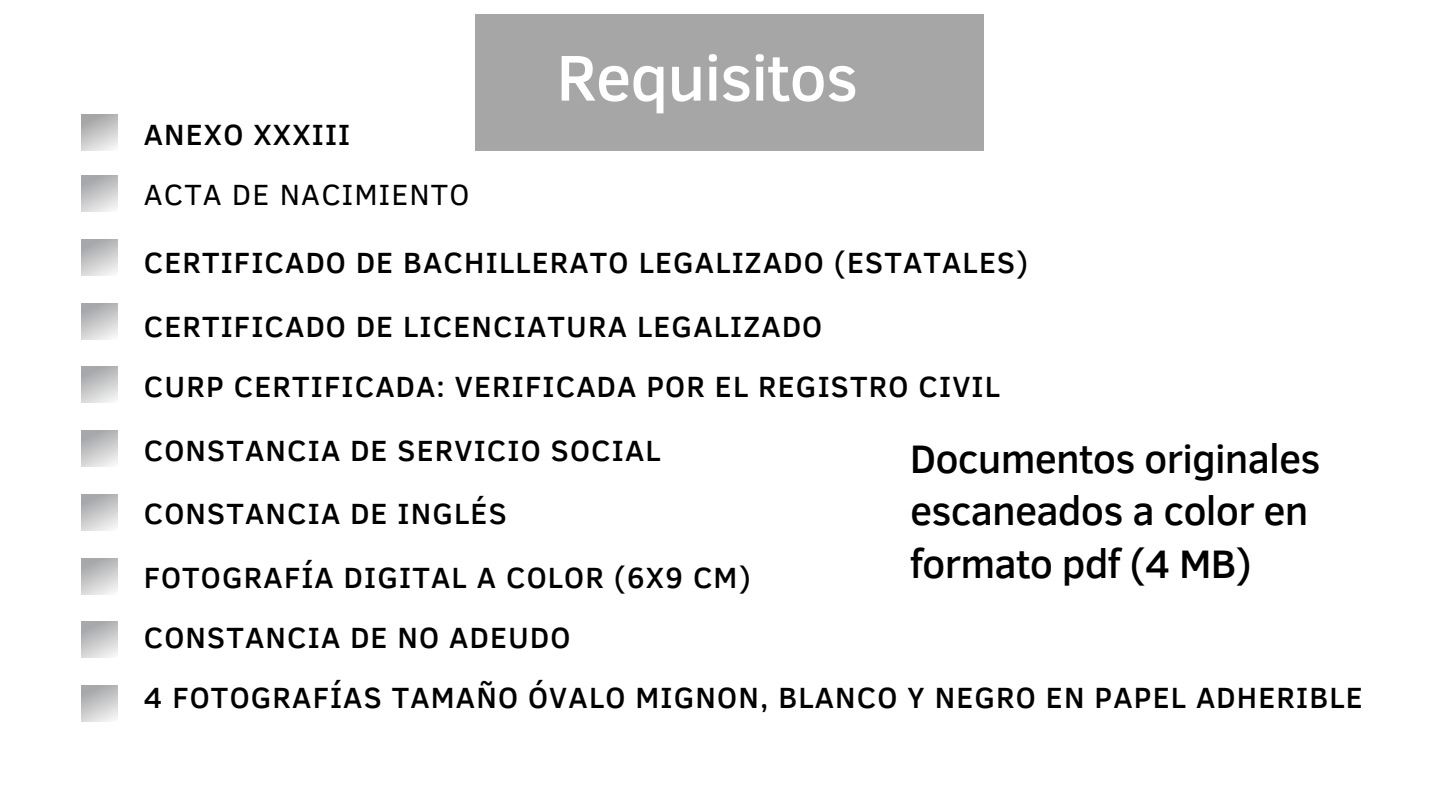
<style>
.page{position:relative;width:1440px;height:810px;background:#fff}
.page>*{position:absolute;margin:0;border:0;box-sizing:border-box;transform-origin:0 0}
.t1{font:500 66px "Clear Sans";letter-spacing:-.02em;color:#fff}
.t2{font:500 40.8px/52.5px "Clear Sans";letter-spacing:-.02em;color:#000}
.t3{font:500 30px "Clear Sans";letter-spacing:.04em;color:#000}
.t4{font:30px "Clear Sans";letter-spacing:.04em;color:#000}
</style>
<div class="page">
<div style="left:475px;top:14px;width:509px;height:136px;background:#a6a6a6"></div>
<svg style="left:81px;top:115px;width:36px;height:36px"></svg>
<svg style="left:81px;top:239px;width:36px;height:36px"></svg>
<svg style="left:81px;top:367px;width:36px;height:36px"></svg>
<svg style="left:81px;top:176px;width:36px;height:36px"></svg>
<svg style="left:81px;top:303px;width:36px;height:36px"></svg>
<svg style="left:81px;top:431px;width:36px;height:36px"></svg>
<svg style="left:81px;top:494px;width:36px;height:36px"></svg>
<svg style="left:81px;top:558px;width:36px;height:36px"></svg>
<svg style="left:81px;top:622px;width:36px;height:36px"></svg>
<svg style="left:81px;top:686px;width:36px;height:36px"></svg>
<p class="t3" style="left:144px;top:112px;width:208px">ANEXO XXXIII</p>
<p class="t4" style="left:144px;top:172px;width:327px">ACTA DE NACIMIENTO</p>
<p class="t1" style="left:556px;top:30px;width:303px">Requisitos</p>
<p class="t3" style="left:144px;top:241px;width:886px">CERTIFICADO DE BACHILLERATO LEGALIZADO (ESTATALES)</p>
<p class="t3" style="left:144px;top:305px;width:680px">CERTIFICADO DE LICENCIATURA LEGALIZADO</p>
<p class="t3" style="left:144px;top:365px;width:858px">CURP CERTIFICADA: VERIFICADA POR EL REGISTRO CIVIL</p>
<p class="t3" style="left:144px;top:428px;width:518px">CONSTANCIA DE SERVICIO SOCIAL</p>
<p class="t3" style="left:144px;top:492px;width:364px">CONSTANCIA DE INGLÉS</p>
<p class="t3" style="left:144px;top:556px;width:609px">FOTOGRAFÍA DIGITAL A COLOR (6X9 CM)</p>
<p class="t3" style="left:144px;top:616px;width:428px">CONSTANCIA DE NO ADEUDO</p>
<h3 class="t2" style="left:910px;top:430px;width:412px">Documentos originales escaneados a color en formato pdf (4 MB)</h3>
<h1 class="t3" style="left:144px;top:676px;width:1220px">4 FOTOGRAFÍAS TAMAÑO ÓVALO MIGNON, BLANCO Y NEGRO EN PAPEL ADHERIBLE</h1>
</div>
